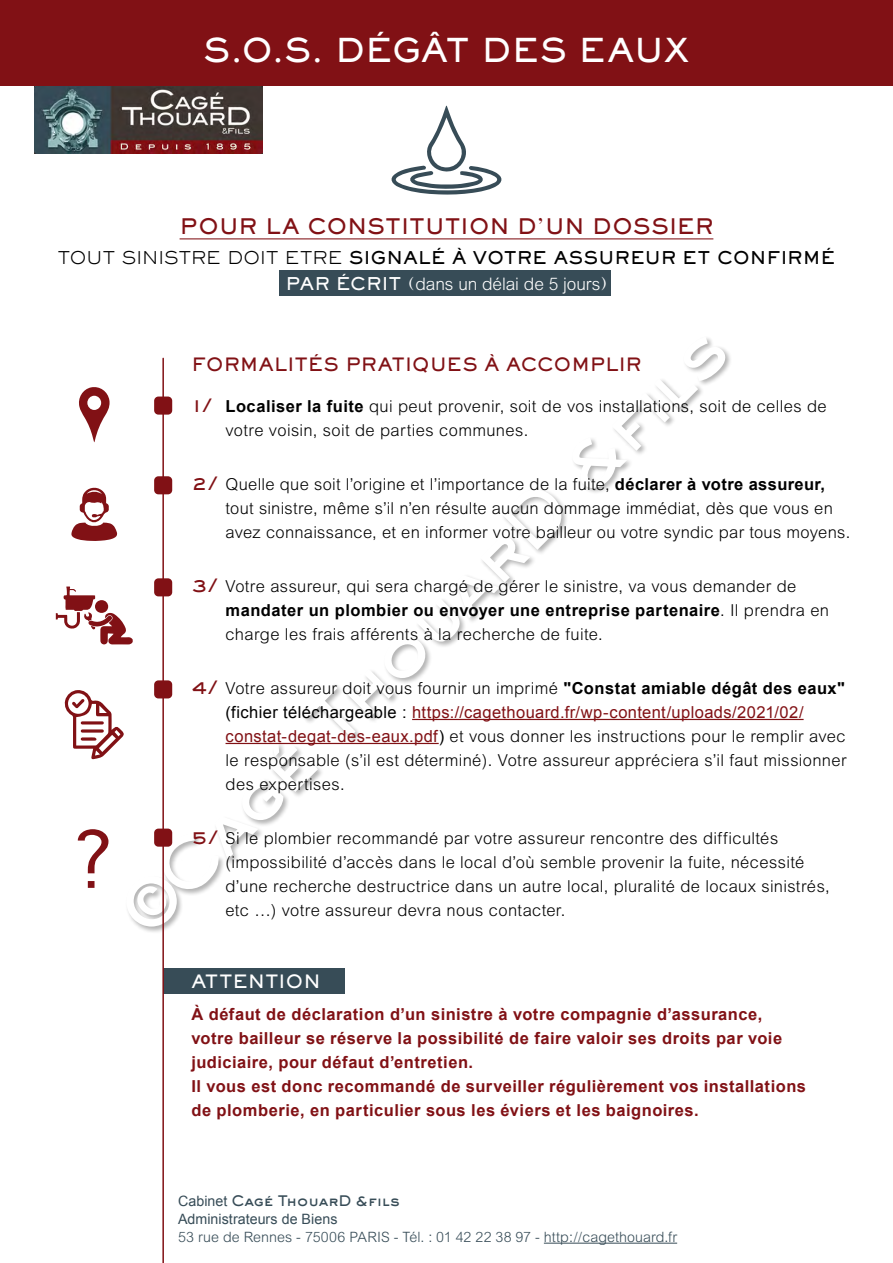
<style>
.page{position:relative;width:893px;height:1263px;background:#fff}
.page>*{position:absolute;margin:0;border:0;box-sizing:border-box;transform-origin:0 0}
.t1{font:75.15px "Geneva";color:#811115}
.t2{font:32.25px "AT Sackers Heavy Gothic";letter-spacing:.005em;color:#fff}
.t3{font:21px "AT Sackers Heavy Gothic";letter-spacing:-.005em;color:#811115}
.t4{font:18px "AT Sackers Heavy Gothic";letter-spacing:-.005em;color:#811115}
.t5{font:18px "AT Sackers Heavy Gothic";letter-spacing:-.005em;color:#fff}
.t6{font:17.25px/25.5px "AT Sackers Heavy Gothic";color:#000;text-align:center}
.texte{font:300 16.5px/24px "Arial";letter-spacing:.02em;color:#000}
.texte-2{font:700 16.5px/24px "Arial";letter-spacing:.03em;color:#811115}
.t7{font:300 14.25px "Arial";letter-spacing:.005em;color:#374c57}
.t8{font:14.25px "AT Sackers Heavy Gothic";letter-spacing:-.03em;color:#374c57}
.t9{font:14.25px "Arial";letter-spacing:.005em;color:#374c57}
.s1{font-family:"AT Sackers Gothic";font-weight:300}
.s2{color:#fff}
.s3{font-family:"AT Sackers Gothic";font-weight:300;color:#fff}
.s4{font-family:"Arial";font-weight:300;color:#fff}
.s5{font-family:"AT Sackers Heavy Gothic";font-weight:400;font-size:18px;color:#811115}
.s6{font-weight:700}
.s7{font-weight:400}
.s8{font-weight:400;color:#811115}
.s9{font-family:"Arial"}
</style>
<div class="page">
<svg style="left:126px;top:338px;width:601px;height:588px"></svg>
<div style="left:280px;top:270px;width:331px;height:26px;background:#374c57"></div>
<div style="left:163px;top:968px;width:181px;height:25px;background:#374c57"></div>
<hr style="left:180px;top:238px;width:533px;height:1px;background:#811115">
<hr style="left:412px;top:719px;width:392px;height:1px;background:#811115">
<hr style="left:226px;top:743px;width:213px;height:1px;background:#811115">
<img style="left:34px;top:85px;width:229px;height:69px">
<div style="left:0;top:0;width:893px;height:85px;background:#811115"></div>
<hr style="left:162px;top:358px;width:2px;height:905px;background:#811115">
<div style="left:154px;top:396px;width:18px;height:19px;background:#811115;border-radius:4px"></div>
<div style="left:154px;top:476px;width:18px;height:18px;background:#811115;border-radius:4px"></div>
<div style="left:154px;top:578px;width:18px;height:18px;background:#811115;border-radius:4px"></div>
<div style="left:154px;top:680px;width:18px;height:18px;background:#811115;border-radius:4px"></div>
<div style="left:154px;top:828px;width:18px;height:19px;background:#811115;border-radius:4px"></div>
<hr style="left:544px;top:1243px;width:133px;height:1px;background:#374c57">
<svg style="left:79px;top:387px;width:31px;height:55px"></svg>
<svg style="left:391px;top:106px;width:111px;height:89px"></svg>
<svg style="left:71px;top:487px;width:46px;height:54px"></svg>
<svg style="left:56px;top:586px;width:77px;height:58px"></svg>
<svg style="left:64px;top:690px;width:60px;height:69px"></svg>
<p class="t2" style="left:204px;top:29px;width:487px">S.O.S. DÉGÂT DES EAUX</p>
<p class="t3" style="left:180px;top:213px;width:535px">POUR LA CONSTITUTION D’UN DOSSIER</p>
<p class="t6" style="left:58px;top:245px;width:779px"><span class="s1">TOUT SINISTRE DOIT ETRE</span> SIGNALÉ À VOTRE ASSUREUR ET CONFIRMÉ<br><span class="s2">PAR ÉCRIT</span> <span class="s3">(</span><span class="s4">dans un délai de 5 jours</span><span class="s3">)</span></p>
<p class="t1" style="left:73px;top:818px;width:43px">?</p>
<p class="t4" style="left:191px;top:353px;width:452px">FORMALITÉS PRATIQUES À ACCOMPLIR</p>
<p class="texte" style="left:226px;top:394px;width:603px;text-indent:-34px"><span class="s5">1/</span> <span class="s6">Localiser la fuite</span> qui peut provenir, soit de vos installations, soit de celles de votre voisin, soit de parties communes.</p>
<p class="texte" style="left:226px;top:472px;width:626px;text-indent:-34px"><span class="s5">2/</span> Quelle que soit l’origine et l’importance de la fuite, <span class="s6">déclarer à votre assureur, </span>tout sinistre, même s’il n’en résulte aucun dommage immédiat, dès que vous en avez connaissance, et en informer votre bailleur ou votre syndic par tous moyens.</p>
<p class="texte" style="left:226px;top:574px;width:605px;text-indent:-34px"><span class="s5">3/</span> Votre assureur, qui sera chargé de gérer le sinistre, va vous demander de <span class="s6">mandater un plombier ou envoyer une entreprise partenaire</span>. Il prendra en charge les frais afférents à la recherche de fuite.</p>
<p class="texte" style="left:226px;top:676px;width:622px;text-indent:-34px"><span class="s5">4/</span> Votre assureur doit vous fournir un imprimé <span class="s6">"Constat amiable dégât des eaux" </span><span class="s7">(fichier téléchargeable :</span> <span class="s8">https://cagethouard.fr/wp-content/uploads/2021/02/ constat-degat-des-eaux.pdf</span><span class="s7">)</span> et vous donner les instructions pour le remplir avec le responsable (s’il est déterminé). Votre assureur appréciera s’il faut missionner des expertises.</p>
<p class="texte" style="left:226px;top:826px;width:606px;text-indent:-34px"><span class="s5">5/</span> Si le plombier recommandé par votre assureur rencontre des difficultés (impossibilité d’accès dans le local d’où semble provenir la fuite, nécessité d’une recherche destructrice dans un autre local, pluralité de locaux sinistrés, etc …) votre assureur devra nous contacter.</p>
<p class="t5" style="left:191px;top:969px;width:131px">ATTENTION</p>
<p class="texte-2" style="left:191px;top:1003px;width:592px">À défaut de déclaration d’un sinistre à votre compagnie d’assurance, votre bailleur se réserve la possibilité de faire valoir ses droits par voie judiciaire, pour défaut d’entretien.</p>
<p class="texte-2" style="left:191px;top:1075px;width:616px">Il vous est donc recommandé de surveiller régulièrement vos installations de plomberie, en particulier sous les éviers et les baignoires.</p>
<p class="t8" style="left:178px;top:1191px;width:223px"><span class="s9">Cabinet</span> Cagé ThouarD &amp;fils</p>
<p class="t9" style="left:178px;top:1211px;width:161px">Administrateurs de Biens</p>
<p class="t7" style="left:178px;top:1228px;width:501px">53 rue de Rennes - 75006 PARIS - Tél. : 01 42 22 38 97 - http://cagethouard.fr</p>
</div>
